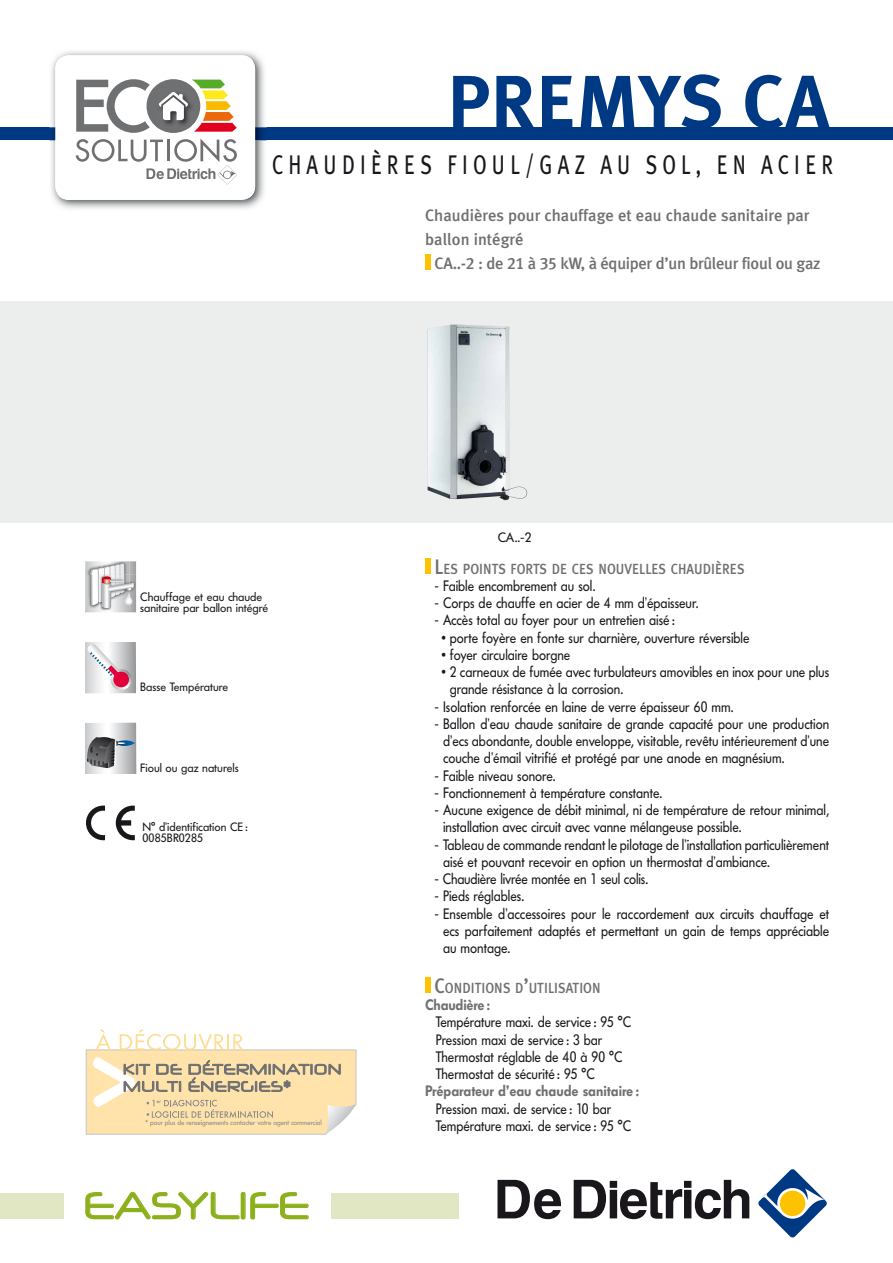
<style>
.page{position:relative;width:893px;height:1263px;background:#fff}
.page>*{position:absolute;margin:0;border:0;box-sizing:border-box;transform-origin:0 0}
.t1{font:75px "Meta Plus Bold Caps";color:#003983}
.t2{font:37.5px "Neuropol X Free";letter-spacing:-.04em;color:#8cb019}
.t3{font:27px "Meta Plus Book Caps";letter-spacing:.25em;color:#1a171c;scale:.76 1}
.t4{font:500 16.5px "Meta Plus";color:#6f7072}
.t5{font:500 16.5px "Meta Plus";letter-spacing:-.02em;color:#6f7072}
.t6{font:15px/17.2px "Futura BQ";color:#1a171c;scale:.9 1}
.t7{font:600 15px "Futura BQ";color:#6f7072;scale:.9 1}
.t8{font:500 14.7px "Meta Plus";color:#6f7072;scale:.9 1}
.t9{font:13.5px "Futura BQ";color:#1a171c}
.t10{font:12px/11.2px "Futura BQ";color:#1a171c}
.t11{font:7.2px "Futura BQ";color:#87888a}
.s1{font-family:"Meta Plus Medium Caps";font-weight:400}
.s2{font-size:21px}
</style>
<div class="page">
<div style="left:0;top:128px;width:893px;height:12px;background:#003983"></div>
<div style="left:0;top:302px;width:893px;height:221px;background:#eceded"></div>
<div style="left:85px;top:642px;width:51px;height:51px;background:linear-gradient(to bottom,#9ea0a2,#9fa1a2)"></div>
<svg style="left:87px;top:644px;width:46px;height:47px"></svg>
<svg style="left:85px;top:561px;width:51px;height:51px"></svg>
<svg style="left:85px;top:723px;width:51px;height:51px"></svg>
<svg style="left:87px;top:737px;width:48px;height:31px"></svg>
<div style="left:425px;top:558px;width:5px;height:15px;background:#fdc300"></div>
<div style="left:425px;top:977px;width:5px;height:16px;background:#fdc300"></div>
<img style="left:427px;top:325px;width:100px;height:175px">
<div style="left:425px;top:254px;width:5px;height:15px;background:#fdc300"></div>
<svg style="left:86px;top:1029px;width:271px;height:106px"></svg>
<svg style="left:85px;top:1191px;width:155px;height:29px"></svg>
<div style="left:241px;top:1192px;width:4px;height:27px;border:1px solid #8cb019;border-radius:2px"></div>
<svg style="left:250px;top:1192px;width:59px;height:28px"></svg>
<div style="left:0;top:1193px;width:64px;height:25px;background:#e0e7c2"></div>
<div style="left:332px;top:1193px;width:127px;height:25px;background:#e0e7c2"></div>
<svg style="left:86px;top:805px;width:19px;height:35px"></svg>
<svg style="left:116px;top:805px;width:19px;height:35px"></svg>
<img style="left:50px;top:51px;width:217px;height:158px">
<img style="left:50px;top:128px;width:217px;height:12px">
<div style="left:55px;top:55px;width:200px;height:145px;background:#fff;border-radius:14px"></div>
<svg style="left:76px;top:79px;width:74px;height:54px"></svg>
<svg style="left:76px;top:139px;width:161px;height:45px"></svg>
<div style="left:147px;top:79px;width:53px;height:54px;background:#6f7072;border-radius:50%"></div>
<svg style="left:159px;top:80px;width:78px;height:52px"></svg>
<svg style="left:758px;top:1169px;width:69px;height:69px"></svg>
<svg style="left:497px;top:1180px;width:64px;height:39px"></svg>
<svg style="left:574px;top:1180px;width:175px;height:39px"></svg>
<h1 class="t1" style="left:447px;top:76px;width:384px">PREMYS CA</h1>
<h3 class="t3" style="left:272px;top:156px;width:740px">CHAUDIÈRES FIOUL/GAZ AU SOL, EN ACIER</h3>
<p class="t4" style="left:425px;top:208px;width:386px">Chaudières pour chauffage et eau chaude sanitaire par</p>
<p class="t4" style="left:425px;top:232px;width:100px">ballon intégré</p>
<p class="t5" style="left:434px;top:256px;width:388px">CA..-<span class="s1">2</span> : de <span class="s1">21</span> à <span class="s1">35</span> kW, à équiper d’un brûleur fioul ou gaz</p>
<p class="t10" style="left:140px;top:592px;width:129px">Chauffage et eau chaude sanitaire par ballon intégré</p>
<p class="t10" style="left:140px;top:682px;width:90px">Basse Température</p>
<p class="t10" style="left:140px;top:763px;width:100px">Fioul ou gaz naturels</p>
<p class="t10" style="left:142px;top:822px;width:107px">N° d’identification CE :<br>0085BR0285</p>
<p class="t11" style="left:145px;top:1120px;width:178px">* pour plus de renseignements contacter votre agent commercial</p>
<h2 class="t2" style="left:83px;top:1192px;width:229px">EASYLIFE</h2>
<p class="t9" style="left:498px;top:531px;width:35px">CA..-2</p>
<p class="t8" style="left:435px;top:563px;width:346px"><span class="s2">L</span>ES POINTS FORTS DE CES NOUVELLES CHAUDIÈRES</p>
<p class="t6" style="left:435px;top:578px;width:180px">- Faible encombrement au sol.</p>
<p class="t6" style="left:435px;top:595px;width:295px">- Corps de chauffe en acier de 4 mm d’épaisseur.</p>
<p class="t6" style="left:435px;top:613px;width:268px">- Accès total au foyer pour un entretien aisé :</p>
<p class="t6" style="left:441px;top:630px;width:344px">• porte foyère en fonte sur charnière, ouverture réversible</p>
<p class="t6" style="left:441px;top:647px;width:145px">• foyer circulaire borgne</p>
<p class="t6" style="left:450px;top:664px;width:423px;text-indent:-9px">• 2 carneaux de fumée avec turbulateurs amovibles en inox pour une plus grande résistance à la corrosion.</p>
<p class="t6" style="left:435px;top:699px;width:334px">- Isolation renforcée en laine de verre épaisseur 60 mm.</p>
<p class="t6" style="left:443px;top:716px;width:430px;text-align:justify;text-indent:-9px">- Ballon d’eau chaude sanitaire de grande capacité pour une production d’ecs abondante, double enveloppe, visitable, revêtu intérieurement d’une couche d’émail vitrifié et protégé par une anode en magnésium.</p>
<p class="t6" style="left:435px;top:768px;width:136px">- Faible niveau sonore.</p>
<p class="t6" style="left:435px;top:785px;width:255px">- Fonctionnement à température constante.</p>
<p class="t6" style="left:443px;top:802px;width:430px;text-indent:-9px">- Aucune exigence de débit minimal, ni de température de retour minimal, installation avec circuit avec vanne mélangeuse possible.</p>
<p class="t6" style="left:443px;top:837px;width:430px;text-indent:-9px">- Tableau de commande rendant le pilotage de l’installation particulièrement aisé et pouvant recevoir en option un thermostat d’ambiance.</p>
<p class="t6" style="left:435px;top:871px;width:239px">- Chaudière livrée montée en 1 seul colis.</p>
<p class="t6" style="left:435px;top:889px;width:101px">- Pieds réglables.</p>
<p class="t6" style="left:443px;top:906px;width:430px;text-align:justify;text-indent:-9px">- Ensemble d’accessoires pour le raccordement aux circuits chauffage et ecs parfaitement adaptés et permettant un gain de temps appréciable au montage.</p>
<p class="t8" style="left:435px;top:983px;width:186px"><span class="s2">C</span>ONDITIONS D<span class="s2">’</span>UTILISATION</p>
<p class="t7" style="left:425px;top:999px;width:73px">Chaudière :</p>
<p class="t6" style="left:436px;top:1015px;width:218px">Température maxi. de service : 95 °C<br>Pression maxi de service : 3 bar<br>Thermostat réglable de 40 à 90 °C<br>Thermostat de sécurité : 95 °C</p>
<p class="t7" style="left:425px;top:1085px;width:239px">Préparateur d’eau chaude sanitaire :</p>
<p class="t6" style="left:436px;top:1101px;width:218px">Pression maxi. de service : 10 bar<br>Température maxi. de service : 95 °C</p>
</div>
